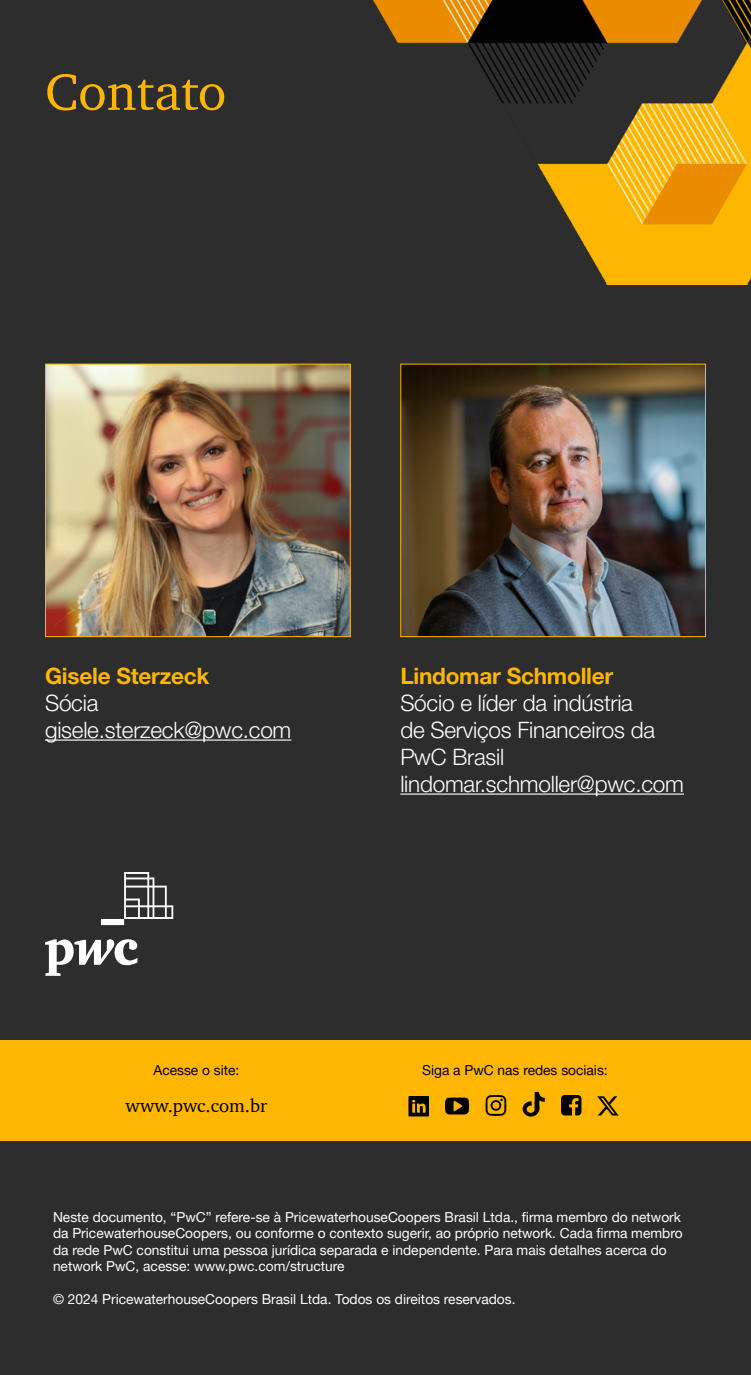
<style>
.page{position:relative;width:751px;height:1375px;background:#fff}
.page>*{position:absolute;margin:0;border:0;box-sizing:border-box;transform-origin:0 0}
.t1{font:52.5px "ITC Charter Com";color:#ffb600}
.t2{font:300 22.5px/27px "Helvetica Neue LT Pro";letter-spacing:-.01em;color:#fff}
.t3{font:700 22.5px "Helvetica Neue LT Pro";letter-spacing:-.01em;color:#ffb600}
.t4{font:18.62px "ITC Charter Com";color:#000}
.t5{font:13.75px/16.5px "Helvetica Neue LT Pro";color:#fff}
.t6{font:13.75px "Helvetica Neue LT Pro";color:#000}
</style>
<div class="page">
<div style="left:0;top:0;width:750px;height:1375px;background:#2d2d2d"></div>
<svg style="left:45px;top:872px;width:128px;height:104px"></svg>
<div style="left:0;top:1040px;width:750px;height:100px;background:#ffb600"></div>
<svg style="left:408px;top:1096px;width:20px;height:20px"></svg>
<svg style="left:445px;top:1097px;width:24px;height:17px"></svg>
<svg style="left:561px;top:1095px;width:20px;height:21px"></svg>
<svg style="left:597px;top:1096px;width:21px;height:20px"></svg>
<svg style="left:485px;top:1095px;width:21px;height:21px"></svg>
<svg style="left:522px;top:1092px;width:22px;height:25px"></svg>
<img style="left:47px;top:366px;width:301px;height:269px">
<div style="left:45px;top:364px;width:305px;height:273px;border:1px solid #ffb600"></div>
<img style="left:402px;top:366px;width:301px;height:269px">
<div style="left:400px;top:364px;width:305px;height:273px;border:1px solid #ffb600"></div>
<hr style="left:45px;top:740px;width:246px;height:1px;background:#fff">
<hr style="left:400px;top:794px;width:283px;height:1px;background:#fff">
<img style="left:373px;top:0;width:377px;height:284px">
<h1 class="t1" style="left:45px;top:60px;width:182px">Contato</h1>
<h2 class="t3" style="left:45px;top:662px;width:166px">Gisele Sterzeck</h2>
<h2 class="t2" style="left:45px;top:689px;width:248px">Sócia gisele.sterzeck@pwc.com</h2>
<h2 class="t3" style="left:400px;top:662px;width:214px">Lindomar Schmoller</h2>
<h2 class="t2" style="left:400px;top:689px;width:285px">Sócio e líder da indústria<br>de Serviços Financeiros da<br>PwC Brasil lindomar.schmoller@pwc.com</h2>
<p class="t6" style="left:153px;top:1062px;width:87px">Acesse o site:</p>
<p class="t6" style="left:422px;top:1062px;width:187px">Siga a PwC nas redes sociais:</p>
<h3 class="t4" style="left:125px;top:1094px;width:143px">www.pwc.com.br</h3>
<p class="t5" style="left:53px;top:1208px;width:630px">Neste documento, “PwC” refere-se à PricewaterhouseCoopers Brasil Ltda., firma membro do network da PricewaterhouseCoopers, ou conforme o contexto sugerir, ao próprio network. Cada firma membro da rede PwC constitui uma pessoa jurídica separada e independente. Para mais detalhes acerca do network PwC, acesse: www.pwc.com/structure</p>
<p class="t5" style="left:53px;top:1291px;width:463px">© 2024 PricewaterhouseCoopers Brasil Ltda. Todos os direitos reservados.</p>
</div>
